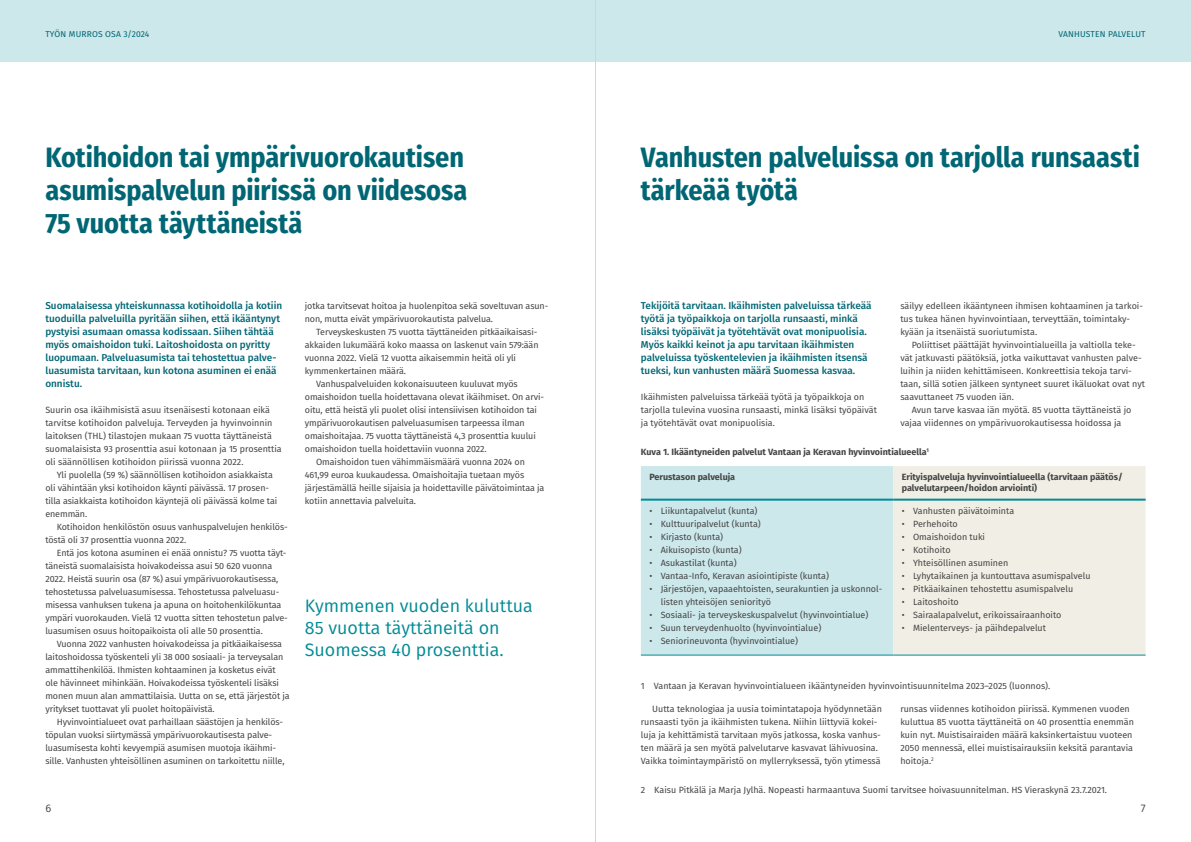
<style>
.page{position:relative;width:1191px;height:842px;background:#fff}
.page>*{position:absolute;margin:0;border:0;box-sizing:border-box;transform-origin:0 0}
.t1{font:700 28px/33px "Fira Sans Condensed";letter-spacing:-.005em;color:#006674;text-align:justify}
.t2{font:18px/21.6px "Fira Sans";color:#008b95}
.t3{font:11px "Fira Sans";color:#444}
.Ingressi{font:500 10px/13px "Fira Sans";color:#006674}
.P_sisennetty{font:9px/13px "Fira Sans";letter-spacing:-.01em;color:#444}
.P_eka{font:9px/13px "Fira Sans";color:#444}
.H1_Taulukko_otsikko{font:700 9px/11px "Fira Sans";color:#444}
.t4{font:8.5px "Fira Sans";letter-spacing:.02em;color:#006674}
</style>
<div class="page">
<div style="left:0;top:0;width:595px;height:62px;background:#cce8ea"></div>
<div style="left:595px;top:0;width:596px;height:62px;background:#cce8ea"></div>
<div style="left:641px;top:466px;width:252px;height:189px;background:#cce8eb"></div>
<div style="left:893px;top:466px;width:252px;height:189px;background:#f1efe5"></div>
<hr style="left:641px;top:655px;width:252px;height:1px;background:#008b95">
<hr style="left:893px;top:655px;width:252px;height:1px;background:#008b95">
<hr style="left:641px;top:499px;width:252px;height:2px;background:#008b95">
<hr style="left:893px;top:499px;width:252px;height:2px;background:#008b95">
<hr style="left:595px;top:0;width:1px;height:842px;background:#d4d4d4">
<p class="t4" style="left:45px;top:28px;width:105px">TYÖN MURROS OSA 3/2024</p>
<p class="t4" style="left:1058px;top:28px;width:28px">vanhusten</p>
<p class="t4" style="left:1108px;top:28px;width:33px">palve lut</p>
<h1 class="t1" style="left:45px;top:138px;width:423px">Kotihoidon tai ympärivuorokautisen asumispalvelun piirissä on viidesosa 75 vuotta täyttäneistä</h1>
<p class="Ingressi" style="left:45px;top:299px;width:238px">Suomalaisessa yhteiskunnassa kotihoidolla ja kotiin tuoduilla palveluilla pyritään siihen, että ikääntynyt pystyisi asumaan omassa kodissaan. Siihen tähtää myös omaishoidon tuki. Laitoshoidosta on pyritty luopumaan. Palveluasumista tai tehostettua palve&shy;luasumista tarvitaan, kun kotona asuminen ei enää onnistu.</p>
<p class="P_eka" style="left:45px;top:403px;width:238px">Suurin osa ikäihmisistä asuu itsenäisesti kotonaan eikä tarvitse kotihoidon palveluja. Terveyden ja hyvinvoinnin laitoksen (THL) tilastojen mukaan 75 vuotta täyttäneistä suomalaisista 93 prosenttia asui kotonaan ja 15 prosenttia oli säännöllisen kotihoidon piirissä vuonna 2022.</p>
<p class="P_sisennetty" style="left:45px;top:468px;width:233px;text-indent:11px">Yli puolella (59 %) säännöllisen kotihoidon asiakkaista oli vähintään yksi kotihoidon käynti päivässä. 17 prosen&shy;tilla asiakkaista kotihoidon käyntejä oli päivässä kolme tai enemmän.</p>
<p class="P_sisennetty" style="left:45px;top:520px;width:244px;text-indent:11px">Kotihoidon henkilöstön osuus vanhuspalvelujen henkilös&shy;töstä oli 37 prosenttia vuonna 2022.</p>
<p class="P_sisennetty" style="left:45px;top:546px;width:244px;text-indent:11px">Entä jos kotona asuminen ei enää onnistu? 75 vuotta täyt&shy;täneistä suomalaisista hoivakodeissa asui 50 620 vuonna 2022. H eistä suurin osa (87 %) asui ympärivuorokautisessa, tehostetussa palveluasumisessa. Tehostetussa palveluasu&shy;misessa vanhuksen tukena ja apuna on hoitohenkilökuntaa ympäri vuorokauden. Vielä 12 vuotta sitten tehostetun palve&shy;luasumisen osuus hoitopaikoista oli alle 50 prosenttia.</p>
<p class="P_sisennetty" style="left:45px;top:637px;width:246px;text-indent:11px">Vuonna 2022 vanhusten hoivakodeissa ja pitkäaikaisessa laitoshoidossa työskenteli yli 38 000 sosiaali- ja terveysalan ammattihenkilöä. Ihmisten kohtaaminen ja kosketus eivät ole hävinneet mihinkään. H oivakodeissa työskenteli lisäksi monen muun alan ammattilaisia. Uutta on se, että järjestöt ja yritykset tuottavat yli puolet hoitopäivistä.</p>
<p class="P_sisennetty" style="left:45px;top:715px;width:241px;text-indent:11px">Hyvinvointialueet ovat parhaillaan säästöjen ja henkilös&shy;töpulan vuoksi siirtymässä ympärivuorokautisesta palve&shy;luasumisesta kohti kevyempiä asumisen muotoja ikäihmi&shy;sille. Vanhusten yhteisöllinen asuminen on tarkoitettu niille,</p>
<p class="P_sisennetty" style="left:305px;top:299px;width:245px">jotka tarvitsevat hoitoa ja huolenpitoa sekä soveltuvan asun&shy;non, mutta eivät ympärivuorokautista palvelua.</p>
<p class="P_sisennetty" style="left:305px;top:325px;width:235px;text-indent:11px">Terveyskeskusten 75 vuotta täyttäneiden pitkäaikaisasi&shy;akkaiden lukumäärä koko maassa on laskenut vain 579:ään vuonna 2022. Vielä 12 vuotta aikaisemmin heitä oli yli kymmenkertainen määrä.</p>
<p class="P_sisennetty" style="left:305px;top:377px;width:241px;text-indent:11px">Vanhuspalveluiden kokonaisuuteen kuuluvat myös omaishoidon tuella hoidettavana olevat ikäihmiset. On arvi&shy;oitu, että heistä yli puolet olisi intensiivisen kotihoidon tai ympärivuorokautisen palveluasumisen tarpeessa ilman omaishoitajaa. 75 vuotta täyttäneistä 4,3 prosenttia kuului omaishoidon tuella hoidettaviin vuonna 2022.</p>
<p class="P_sisennetty" style="left:305px;top:455px;width:241px;text-indent:11px">Omaishoidon tuen vähimmäismäärä vuonna 2024 on 461,99 euroa kuukaudessa. Omaishoitajia tuetaan myös järjestämällä heille sijaisia ja hoidettaville päivätoimintaa ja kotiin annettavia palveluita.</p>
<p class="t2" style="left:305px;top:595px;width:229px">Kymmenen vuoden kuluttua<br>85 vuotta täyttäneitä on<br>Suomessa 40 prosenttia.</p>
<h1 class="t1" style="left:641px;top:138px;width:500px">Vanhusten palveluissa on tarjolla runsaasti tärkeää työtä</h1>
<p class="Ingressi" style="left:641px;top:299px;width:232px">Tekijöitä tarvitaan. Ikäihmisten palveluissa tärkeää työtä ja työpaikkoja on tarjolla runsaasti, minkä lisäksi työpäivät ja työtehtävät ovat monipuolisia.<br>Myös kaikki keinot ja apu tarvitaan ikäihmisten palveluissa työskentelevien ja ikäihmisten itsensä tueksi, kun vanhusten määrä Suomessa kasvaa.</p>
<p class="P_eka" style="left:641px;top:390px;width:237px">Ikäihmisten palveluissa tärkeää työtä ja työpaikkoja on tarjolla tulevina vuosina runsaasti, minkä lisäksi työpäivät ja työtehtävät ovat monipuolisia.</p>
<p class="P_sisennetty" style="left:900px;top:299px;width:244px">säilyy edelleen ikääntyneen ihmisen kohtaaminen ja tarkoi&shy;tus tukea hänen hyvinvointiaan, terveyttään, toimintaky&shy;kyään ja itsenäistä suoriutumista.</p>
<p class="P_sisennetty" style="left:900px;top:338px;width:246px;text-indent:11px">Poliittiset päättäjät hyvinvointialueilla ja valtiolla teke&shy;vät jatkuvasti päätöksiä, jotka vaikuttavat vanhusten palve&shy;luihin ja niiden kehittämiseen. Konkreettisia tekoja tarvi&shy;taan, sillä sotien jälkeen syntyneet suuret ikäluokat ovat nyt saavuttaneet 75 vuoden iän.</p>
<p class="P_sisennetty" style="left:900px;top:403px;width:233px;text-indent:11px">Avun tarve kasvaa iän myötä. 85 vuotta täyttäneistä jo vajaa viidennes on ympärivuorokautisessa hoidossa ja</p>
<h1 class="H1_Taulukko_otsikko" style="left:641px;top:446px;width:289px">Kuva 1. Ikääntyneiden palvelut Vantaan ja Keravan hyvinvointialueella<sup>1</sup></h1>
<h1 class="H1_Taulukko_otsikko" style="left:649px;top:471px;width:87px">Perustason palveluja</h1>
<h1 class="H1_Taulukko_otsikko" style="left:901px;top:471px;width:222px">Erityispalveluja hyvinvointialueella (tarvitaan päätös/ palvelutarpeen/hoidon arviointi)</h1>
<p class="P_sisennetty" style="left:649px;top:504px;width:110px">• Liikuntapalvelut (kunta)</p>
<p class="P_sisennetty" style="left:649px;top:517px;width:113px">• Kulttuuripalvelut (kunta)</p>
<p class="P_sisennetty" style="left:649px;top:530px;width:75px">• Kirjasto (kunta)</p>
<p class="P_sisennetty" style="left:649px;top:543px;width:94px">• Aikuisopisto (kunta)</p>
<p class="P_sisennetty" style="left:649px;top:556px;width:89px">• Asukastilat (kunta)</p>
<p class="P_sisennetty" style="left:649px;top:569px;width:181px">• Vantaa-Info, Keravan asiointipiste (kunta)</p>
<p class="P_sisennetty" style="left:660px;top:582px;width:223px;text-indent:-11px">• Järjestöjen, vapaaehtoisten, seurakuntien ja uskonnol&shy;listen yhteisöjen seniorityö</p>
<p class="P_sisennetty" style="left:649px;top:608px;width:220px">• Sosiaali- ja terveyskeskuspalvelut (hyvinvointialue)</p>
<p class="P_sisennetty" style="left:649px;top:621px;width:173px">• Suun terveydenhuolto (hyvinvointialue)</p>
<p class="P_sisennetty" style="left:649px;top:634px;width:150px">• Seniorineuvonta (hyvinvointialue)</p>
<p class="P_sisennetty" style="left:901px;top:504px;width:114px">• Vanhusten päivätoiminta</p>
<p class="P_sisennetty" style="left:901px;top:517px;width:58px">• Perhehoito</p>
<p class="P_sisennetty" style="left:901px;top:530px;width:85px">• Omaishoidon tuki</p>
<p class="P_sisennetty" style="left:901px;top:543px;width:50px">• Kotihoito</p>
<p class="P_sisennetty" style="left:901px;top:556px;width:108px">• Yhteisöllinen asuminen</p>
<p class="P_sisennetty" style="left:901px;top:569px;width:190px">• Lyhytaikainen ja kuntouttava asumispalvelu</p>
<p class="P_sisennetty" style="left:901px;top:582px;width:173px">• Pitkäaikainen tehostettu asumispalvelu</p>
<p class="P_sisennetty" style="left:901px;top:595px;width:58px">• Laitoshoito</p>
<p class="P_sisennetty" style="left:901px;top:608px;width:161px">• Sairaalapalvelut, erikoissairaanhoito</p>
<p class="P_sisennetty" style="left:901px;top:621px;width:146px">• Mielenterveys- ja päihdepalvelut</p>
<p class="P_eka" style="left:641px;top:679px;width:411px">1 Vantaan ja Keravan hyvinvointialueen ikääntyneiden hyvinvointisuunnitelma 2023–2025 (luonnos).</p>
<p class="P_sisennetty" style="left:900px;top:702px;width:235px">runsas viidennes kotihoidon piirissä. Kymmenen vuoden kuluttua 85 vuotta täyttäneitä on 40 prosenttia enemmän kuin nyt. Muistisairaiden määrä kaksinkertaistuu vuoteen 2050 mennessä, ellei muistisairauksiin keksitä parantavia hoitoja.<sup>2</sup></p>
<p class="P_sisennetty" style="left:641px;top:702px;width:242px;text-indent:11px">Uutta teknologiaa ja uusia toimintatapoja hyödynnetään runsaasti työn ja ikäihmisten tukena. Niihin liittyviä kokei&shy;luja ja kehittämistä tarvitaan myös jatkossa, koska vanhus&shy;ten määrä ja sen myötä palvelutarve kasvavat lähivuosina.<br>Vaikka toimintaympäristö on myllerryksessä, työn ytimessä</p>
<p class="P_eka" style="left:641px;top:783px;width:468px">2 Kaisu Pitkälä ja Marja Jylhä. Nopeasti harmaantuva Suomi tarvitsee hoivasuunnitelman. HS Vieraskynä 23.7.2021.</p>
<p class="t3" style="left:45px;top:800px;width:7px">6</p>
<p class="t3" style="left:1140px;top:800px;width:6px">7</p>
</div>
